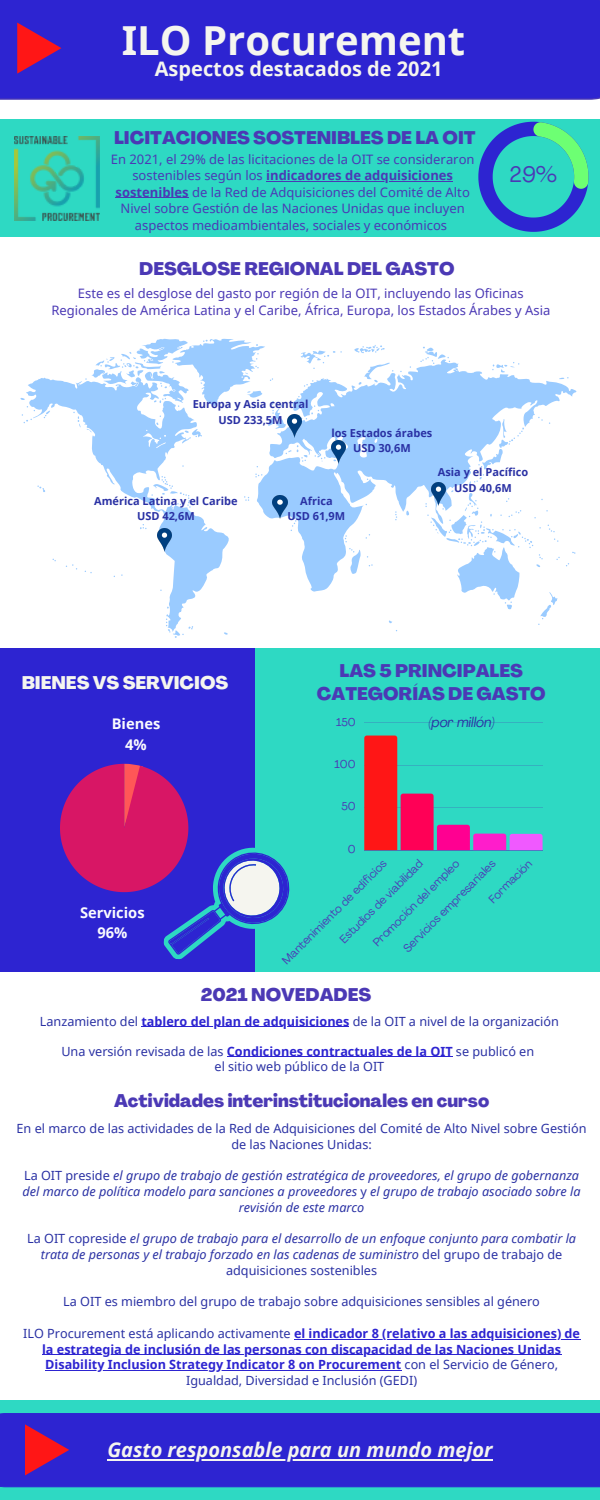
<style>
.page{position:relative;width:600px;height:1500px;background:#fff}
.page>*{position:absolute;margin:0;border:0;box-sizing:border-box;transform-origin:0 0}
.t1{font:700 40px "Noto Sans";color:#f5f5ef}
.t2{font:21.9px "Agrandir";color:#4b39b5}
.t3{font:italic 700 20px "Noto Sans";color:#f5f5ef}
.t4{font:700 20px "Noto Sans";color:#f5f5ef}
.t5{font:800 18px/23.2px "Agrandir";color:#4b39b5;text-align:center}
.t6{font:800 18px "Agrandir";color:#f5f5ef}
.t7{font:700 14.7px "Noto Sans";color:#fafbfe}
.t8{font:italic 14px "Agrandir";color:#2a31a4}
.t9{font:13px/16.5px "Noto Sans";color:#4b39b5;text-align:center}
.t10{font:italic 12.7px/15.8px "Noto Sans";color:#2a31a4;text-align:center}
.t11{font:12.7px/15.8px "Noto Sans";color:#2a31a4;text-align:center}
.t12{font:700 12.7px/15.8px "Noto Sans";color:#2d24d1;text-align:center}
.t13{font:11.2px "Agrandir";color:#4b39b5}
.t14{font:700 11px "Noto Sans";color:#2a31a4}
.s1{font-weight:700}
.s2{font-weight:700;color:#2d24d1}
.s3{font-style:normal}
.s4{font-weight:400;color:#2a31a4}
</style>
<div class="page">
<div style="left:0;top:120px;width:600px;height:117px;background:#2ed9c3"></div>
<div style="left:0;top:648px;width:255px;height:323px;background:#2d24d1"></div>
<div style="left:0;top:1400px;width:600px;height:100px;background:#2ed9c3"></div>
<div style="left:0;top:1413px;width:600px;height:74px;background:#2d24d1"></div>
<div style="left:255px;top:648px;width:345px;height:323px;background:#2ed9c3"></div>
<hr style="left:364px;top:723px;width:179px;height:1px;background:#4b39b5">
<hr style="left:364px;top:850px;width:179px;height:1px;background:#4b39b5">
<svg style="left:364px;top:736px;width:179px;height:114px"></svg>
<div style="left:0;top:0;width:600px;height:100px;background:#2d24d1"></div>
<svg style="left:17px;top:23px;width:44px;height:51px"></svg>
<svg style="left:478px;top:122px;width:111px;height:110px"></svg>
<svg style="left:20px;top:339px;width:557px;height:299px"></svg>
<svg style="left:60px;top:764px;width:230px;height:196px"></svg>
<img style="left:157px;top:528px;width:14px;height:23px">
<svg style="left:25px;top:1424px;width:44px;height:51px"></svg>
<img style="left:14px;top:136px;width:85px;height:85px">
<hr style="left:266px;top:181px;width:187px;height:1px;background:#4b39b5">
<hr style="left:116px;top:197px;width:73px;height:1px;background:#4b39b5">
<hr style="left:141px;top:1026px;width:208px;height:1px;background:#2d24d1">
<hr style="left:227px;top:1056px;width:226px;height:1px;background:#2d24d1">
<hr style="left:294px;top:1339px;width:286px;height:1px;background:#2d24d1">
<hr style="left:42px;top:1354px;width:519px;height:1px;background:#2d24d1">
<hr style="left:45px;top:1370px;width:356px;height:1px;background:#2d24d1">
<img style="left:288px;top:414px;width:14px;height:24px">
<img style="left:331px;top:440px;width:14px;height:23px">
<img style="left:273px;top:495px;width:14px;height:24px">
<img style="left:431px;top:483px;width:14px;height:23px">
<hr style="left:107px;top:1459px;width:386px;height:1px;background:#f5f5ef">
<p class="t1" style="left:122px;top:12px;width:345px">ILO Procurement</p>
<p class="t4" style="left:155px;top:55px;width:289px">Aspectos destacados de 2021</p>
<p class="t5" style="left:114px;top:127px;width:363px">LICITACIONES SOSTENIBLES DE LA OIT</p>
<p class="t9" style="left:111px;top:150px;width:365px">En 2021, el 29% de las licitaciones de la OIT se consideraron sostenibles según los <span class="s1">indicadores de adquisiciones sostenibles</span> de la Red de Adquisiciones del Comité de Alto Nivel sobre Gestión de las Naciones Unidas que incluyen aspectos medioambientales, sociales y económicos</p>
<p class="t5" style="left:139px;top:258px;width:317px">DESGLOSE REGIONAL DEL GASTO</p>
<p class="t2" style="left:510px;top:166px;width:49px">29%</p>
<p class="t9" style="left:51px;top:285px;width:500px">Este es el desglose del gasto por región de la OIT, incluyendo las Oficinas<br>Regionales de América Latina y el Caribe, África, Europa, los Estados Árabes y Asia</p>
<p class="t14" style="left:193px;top:396px;width:117px">Europa y Asia central</p>
<p class="t14" style="left:219px;top:412px;width:66px">USD 233,5M</p>
<p class="t14" style="left:331px;top:425px;width:102px">los Estados árabes</p>
<p class="t14" style="left:353px;top:440px;width:59px">USD 30,6M</p>
<p class="t14" style="left:438px;top:465px;width:92px">Asia y el Pacífico</p>
<p class="t14" style="left:454px;top:480px;width:59px">USD 40,6M</p>
<p class="t14" style="left:94px;top:493px;width:145px">América Latina y el Caribe</p>
<p class="t14" style="left:137px;top:509px;width:59px">USD 42,6M</p>
<p class="t14" style="left:300px;top:493px;width:34px">Africa</p>
<p class="t14" style="left:288px;top:509px;width:59px">USD 61,9M</p>
<p class="t6" style="left:22px;top:675px;width:208px">BIENES VS SERVICIOS</p>
<p class="t7" style="left:112px;top:713px;width:50px">Bienes</p>
<p class="t7" style="left:125px;top:734px;width:23px">4%</p>
<p class="t7" style="left:80px;top:902px;width:66px">Servicios</p>
<p class="t7" style="left:97px;top:922px;width:31px">96%</p>
<p class="t5" style="left:317px;top:661px;width:230px">LAS 5 PRINCIPALES<br>CATEGORÍAS DE GASTO</p>
<p class="t13" style="left:336px;top:717px;width:21px">150</p>
<p class="t13" style="left:335px;top:760px;width:23px">100</p>
<p class="t13" style="left:341px;top:802px;width:16px">50</p>
<p class="t13" style="left:348px;top:845px;width:9px">0</p>
<p class="t8" style="left:429px;top:716px;width:68px">(por millón)</p>
<p class="t13" style="left:338px;top:938px;width:114px;rotate:-45deg">Estudios de viabil dad</p>
<p class="t13" style="left:281px;top:959px;width:144px;rotate:-45deg">Mantenimiento de edificios</p>
<p class="t13" style="left:402px;top:947px;width:126px;rotate:-45deg">Servicios empresariales</p>
<p class="t13" style="left:372px;top:941px;width:118px;rotate:-45deg">Promoción del empleo</p>
<p class="t13" style="left:487px;top:898px;width:57px;rotate:-45deg">Formación</p>
<p class="t5" style="left:201px;top:985px;width:172px">2021 NOVEDADES</p>
<p class="t11" style="left:40px;top:1013px;width:521px">Lanzamiento del <span class="s2">tablero del plan de adquisiciones</span> de la OIT a nivel de la organización</p>
<p class="t11" style="left:61px;top:1043px;width:474px">Una versión revisada de las <span class="s2">Condiciones contractuales de la OIT</span> se publicó en</p>
<p class="t11" style="left:215px;top:1058px;width:171px">el sitio web público de la OIT</p>
<p class="t5" style="left:114px;top:1091px;width:377px">Actividades interinstitucionales en curso</p>
<p class="t11" style="left:17px;top:1120px;width:571px">En el marco de las actividades de la Red de Adquisiciones del Comité de Alto Nivel sobre Gestión de las Naciones Unidas:</p>
<p class="t10" style="left:23px;top:1168px;width:560px"><span class="s3">La OIT preside</span> el grupo de trabajo de gestión estratégica de proveedores, el grupo de gobernanza del marco de política modelo para sanciones a proveedores <span class="s3">y</span> el grupo de trabajo asociado sobre la revisión de este marco</p>
<p class="t10" style="left:27px;top:1231px;width:550px"><span class="s3">La OIT copreside</span> el grupo de trabajo para el desarrollo de un enfoque conjunto para combatir la trata de personas y el trabajo forzado en las cadenas de suministro <span class="s3">del grupo de trabajo de adquisiciones sostenibles</span></p>
<p class="t11" style="left:63px;top:1294px;width:478px">La OIT es miembro del grupo de trabajo sobre adquisiciones sensibles al género</p>
<p class="t12" style="left:23px;top:1325px;width:558px"><span class="s4">ILO Procurement está aplicando activamente</span> el indicador 8 (relativo a las adquisiciones) de la estrategia de inclusión de las personas con discapacidad de las Naciones Unidas Disability Inclusion Strategy Indicator 8 on Procurement <span class="s4">con el Servicio de Género, Igualdad, Diversidad e Inclusión (GEDI)</span></p>
<p class="t3" style="left:107px;top:1436px;width:387px">Gasto responsable para un mundo mejor</p>
</div>
